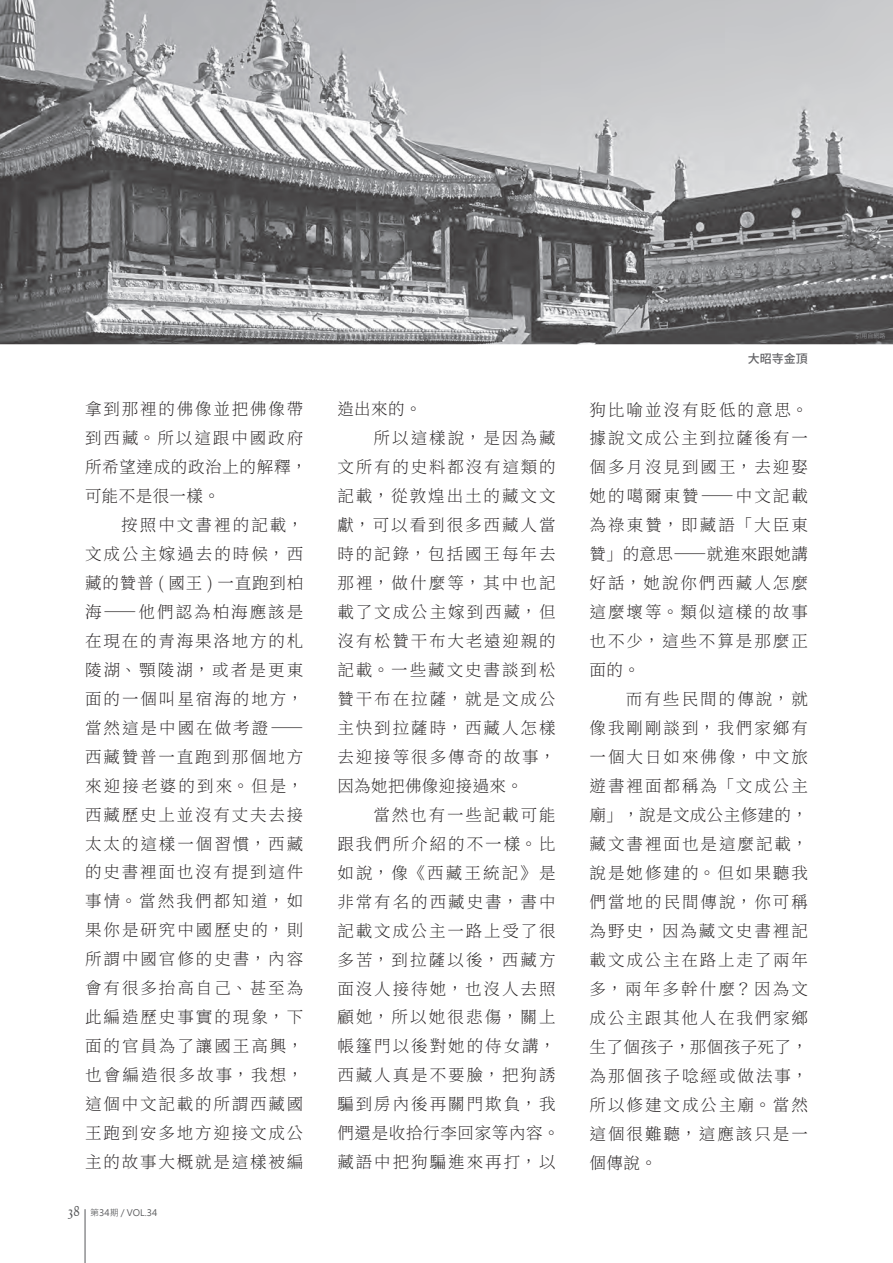
<style>
.page{position:relative;width:893px;height:1263px;background:#fff}
.page>*{position:absolute;margin:0;border:0;box-sizing:border-box;transform-origin:0 0}
.t1{font:200 16.5px/29px "Source Han Serif TC";letter-spacing:.12em;color:#231f20;text-align:justify}
.t2{font:200 16.5px "Source Han Serif TC";letter-spacing:.04em;color:#231f20}
.t3{font:200 16.5px "Source Han Serif TC";letter-spacing:.025em;color:#231f20}
.t4{font:500 12px "Noto Sans CJ Ktc";letter-spacing:.01em;color:#636366}
.t5{font:9px "Microsoft Jheng Hei";color:#57585a}
.t6{font:600 6px "Noto Sans CJ Ktc";color:#939598}
.s1{font-family:"Calligraphic 421 BT Roman B";font-size:15px}
</style>
<div class="page">
<img style="left:0;top:0;width:893px;height:344px">
<hr style="left:85px;top:1209px;width:1px;height:54px;background:#57585a">
<p class="t1" style="left:85px;top:395px;width:224px;text-align:left">拿到那裡的佛像並把佛像帶到西藏。所以這跟中國政府所希望達成的政治上的解釋，可能不是很一樣。</p>
<p class="t1" style="left:85px;top:511px;width:220px;text-indent:36px">按照中文書裡的記載，文成公主嫁過去的時候，西藏的贊普 ( 國王 ) 一直跑到柏海――他們認為柏海應該是在現在的青海果洛地方的札陵湖、顎陵湖，或者是更東面的一個叫星宿海的地方，當然這是中國在做考證――西藏贊普一直跑到那個地方來迎接老婆的到來。但是，西藏歷史上並沒有丈夫去接太太的這樣一個習慣，西藏的史書裡面也沒有提到這件事情。當然我們都知道，如果你是研究中國歷史的，則所謂中國官修的史書，內容會有很多抬高自己、甚至為此編造歷史事實的現象，下面的官員為了讓國王高興，也會編造很多故事，我想，這個中文記載的所謂西藏國王跑到安多地方迎接文成公主的故事大概就是這樣被編</p>
<p class="t5" style="left:68px;top:1207px;width:91px"><span class="s1">38</span> 第34期 / VOL.34</p>
<p class="t1" style="left:337px;top:395px;width:86px">造出來的。</p>
<p class="t1" style="left:373px;top:424px;width:184px">所以這樣說，是因為藏</p>
<p class="t1" style="left:337px;top:453px;width:220px">文所有的史料都沒有這類的</p>
<p class="t1" style="left:337px;top:482px;width:220px">記載，從敦煌出土的藏文文</p>
<p class="t1" style="left:337px;top:511px;width:220px">獻，可以看到很多西藏人當</p>
<p class="t1" style="left:337px;top:540px;width:220px">時的記錄，包括國王每年去</p>
<p class="t1" style="left:337px;top:569px;width:220px">那裡，做什麼等，其中也記</p>
<p class="t1" style="left:337px;top:598px;width:220px">載了文成公主嫁到西藏，但</p>
<p class="t1" style="left:337px;top:627px;width:220px">沒有松贊干布大老遠迎親的</p>
<p class="t1" style="left:337px;top:656px;width:220px">記載。一些藏文史書談到松</p>
<p class="t1" style="left:337px;top:685px;width:220px">贊干布在拉薩，就是文成公</p>
<p class="t1" style="left:337px;top:714px;width:220px">主快到拉薩時，西藏人怎樣</p>
<p class="t1" style="left:337px;top:743px;width:220px">去迎接等很多傳奇的故事，</p>
<p class="t3" style="left:337px;top:776px;width:187px">因為她把佛像迎接過來。</p>
<p class="t1" style="left:373px;top:800px;width:184px">當然也有一些記載可能</p>
<p class="t1" style="left:337px;top:829px;width:220px">跟我們所介紹的不一樣。比</p>
<p class="t1" style="left:337px;top:858px;width:220px">如說，像《西藏王統記》是</p>
<p class="t1" style="left:337px;top:887px;width:220px">非常有名的西藏史書，書中</p>
<p class="t1" style="left:337px;top:916px;width:220px">記載文成公主一路上受了很</p>
<p class="t1" style="left:337px;top:945px;width:220px">多苦，到拉薩以後，西藏方</p>
<p class="t1" style="left:337px;top:974px;width:220px">面沒人接待她，也沒人去照</p>
<p class="t1" style="left:337px;top:1003px;width:220px">顧她，所以她很悲傷，關上</p>
<p class="t1" style="left:337px;top:1032px;width:220px">帳篷門以後對她的侍女講，</p>
<p class="t1" style="left:337px;top:1061px;width:220px">西藏人真是不要臉，把狗誘</p>
<p class="t1" style="left:337px;top:1090px;width:220px">騙到房內後再關門欺負，我</p>
<p class="t2" style="left:337px;top:1124px;width:224px">們還是收拾行李回家等內容。</p>
<p class="t1" style="left:337px;top:1148px;width:220px">藏語中把狗騙進來再打，以</p>
<p class="t4" style="left:748px;top:352px;width:62px">大昭寺金頂</p>
<p class="t1" style="left:590px;top:395px;width:220px">狗比喻並沒有貶低的意思。據說文成公主到拉薩後有一個多月沒見到國王，去迎娶她的噶爾東贊――中文記載為祿東贊，即藏語「大臣東贊」的意思――就進來跟她講好話，她說你們西藏人怎麼這麼壞等。類似這樣的故事也不少，這些不算是那麼正面的。</p>
<p class="t1" style="left:590px;top:685px;width:220px;text-indent:36px">而有些民間的傳說，就像我剛剛談到，我們家鄉有一個大日如來佛像，中文旅遊書裡面都稱為「文成公主廟」，說是文成公主修建的，藏文書裡面也是這麼記載，說是她修建的。但如果聽我們當地的民間傳說，你可稱為野史，因為藏文史書裡記載文成公主在路上走了兩年多，兩年多幹什麼？因為文成公主跟其他人在我們家鄉生了個孩子，那個孩子死了，為那個孩子唸經或做法事，所以修建文成公主廟。當然這個很難聽，這應該只是一個傳說。</p>
<p class="t6" style="left:855px;top:332px;width:31px">引用自網路</p>
</div>
